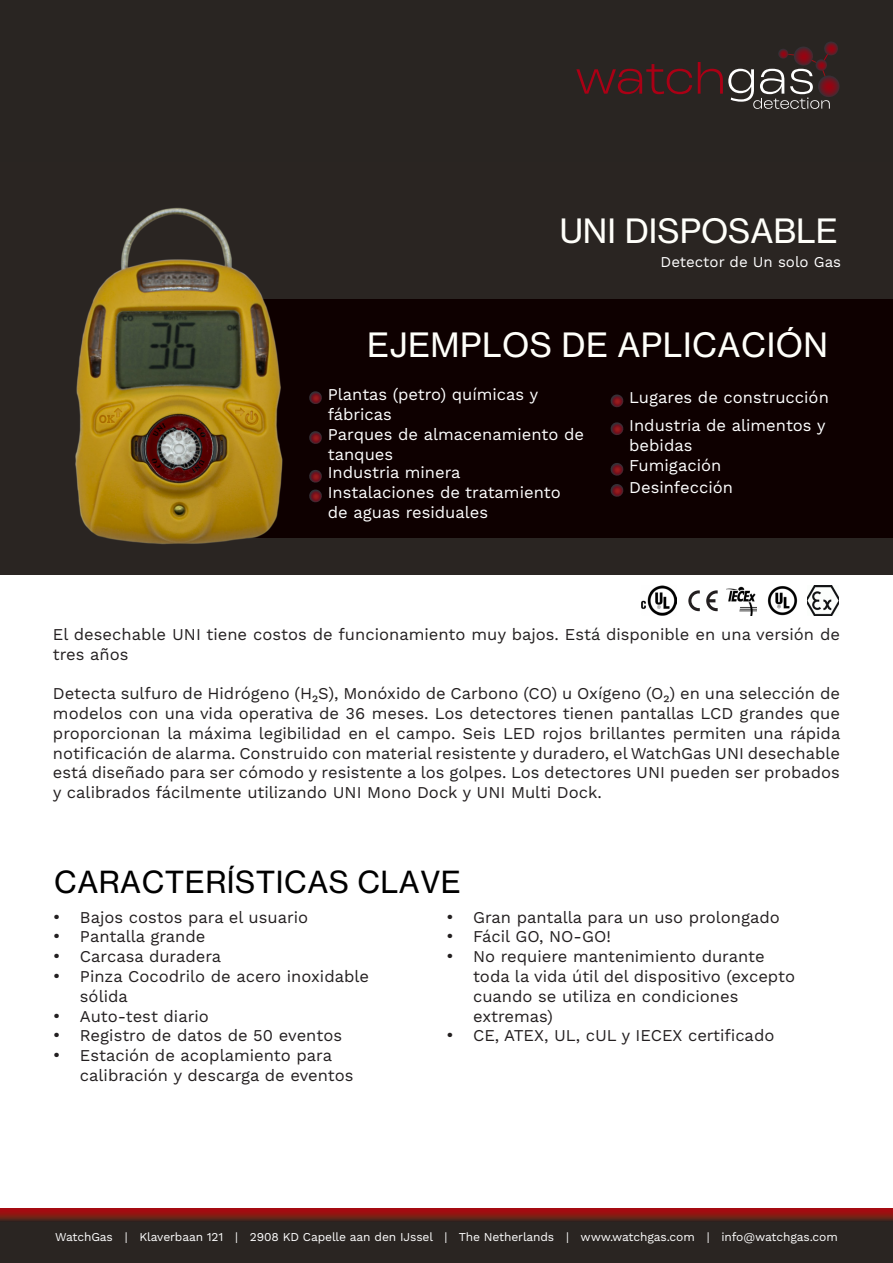
<style>
.page{position:relative;width:893px;height:1263px;background:#fff}
.page>*{position:absolute;margin:0;border:0;box-sizing:border-box;transform-origin:0 0}
.t1{font:33px "N Haas Grotesk TX Pro 55 Rg";letter-spacing:.015em;color:#fffffa}
.t2{font:30px "N Haas Grotesk TX Pro 55 Rg";letter-spacing:.015em;color:#000}
.t3{font:16.5px/19.8px "Work Sans";color:#231f20}
.t4{font:16.5px/19.8px "Work Sans";color:#fff}
.t5{font:15px "Work Sans";color:#fff}
.t6{font:12px "Work Sans";letter-spacing:-.01em;color:#fff}
.s1{font-size:18px}
</style>
<div class="page">
<div style="left:0;top:1209px;width:893px;height:54px;background:#2a2522"></div>
<svg style="left:0;top:1209px;width:892px;height:12px;background:#7f1814"></svg>
<svg style="left:892px;top:1209px;width:1px;height:12px"></svg>
<div style="left:0;top:0;width:892px;height:162px;background:#292522"></div>
<svg style="left:576px;top:64px;width:116px;height:30px;background:#461c1e"></svg>
<svg style="left:698px;top:42px;width:143px;height:67px;background:#453736"></svg>
<svg style="left:892px;top:0;width:1px;height:162px"></svg>
<div style="left:0;top:162px;width:893px;height:412px;background:#2a2522"></div>
<div style="left:235px;top:299px;width:658px;height:239px;background:#0e0000"></div>
<img style="left:0;top:144px;width:550px;height:431px">
<svg style="left:308px;top:391px;width:15px;height:14px"></svg>
<svg style="left:308px;top:431px;width:15px;height:14px"></svg>
<svg style="left:308px;top:470px;width:15px;height:13px"></svg>
<svg style="left:308px;top:489px;width:15px;height:14px"></svg>
<svg style="left:610px;top:394px;width:14px;height:14px"></svg>
<svg style="left:610px;top:422px;width:14px;height:13px"></svg>
<svg style="left:610px;top:463px;width:14px;height:13px"></svg>
<svg style="left:610px;top:484px;width:14px;height:13px"></svg>
<img style="left:767px;top:586px;width:30px;height:30px">
<img style="left:727px;top:586px;width:30px;height:30px">
<img style="left:807px;top:586px;width:32px;height:30px">
<svg style="left:688px;top:590px;width:12px;height:21px"></svg>
<svg style="left:706px;top:590px;width:12px;height:21px"></svg>
<img style="left:641px;top:585px;width:36px;height:31px">
<p class="t1" style="left:560px;top:211px;width:280px">UNI DISPOSABLE</p>
<p class="t5" style="left:660px;top:253px;width:182px">Detector de Un solo Gas</p>
<p class="t1" style="left:367px;top:325px;width:462px">EJEMPLOS DE APLICACIÓN</p>
<p class="t4" style="left:328px;top:385px;width:212px">Plantas (petro) químicas y fábricas</p>
<p class="t4" style="left:328px;top:425px;width:258px">Parques de almacenamiento de tanques</p>
<p class="t4" style="left:328px;top:464px;width:134px">Industria minera</p>
<p class="t4" style="left:328px;top:483px;width:234px">Instalaciones de tratamiento de aguas residuales</p>
<p class="t4" style="left:629px;top:388px;width:201px">Lugares de construcción</p>
<p class="t4" style="left:629px;top:416px;width:198px">Industria de alimentos y bebidas</p>
<p class="t4" style="left:629px;top:457px;width:94px">Fumigación</p>
<p class="t4" style="left:629px;top:478px;width:105px">Desinfección</p>
<p class="t3" style="left:53px;top:625px;width:789px">El desechable UNI tiene costos de funcionamiento muy bajos. Está disponible en una versión de tres años</p>
<p class="t3" style="left:53px;top:684px;width:788px">Detecta sulfuro de Hidrógeno (H₂S), Monóxido de Carbono (CO) u Oxígeno (O₂) en una selección de</p>
<p class="t3" style="left:53px;top:704px;width:789px;text-align:justify">modelos con una vida operativa de 36 meses. Los detectores tienen pantallas LCD grandes que proporcionan la máxima legibilidad en el campo. Seis LED rojos brillantes permiten una rápida notificación de alarma. Construido con material resistente y duradero, el WatchGas UNI desechable está diseñado para ser cómodo y resistente a los golpes. Los detectores UNI pueden ser probados y calibrados fácilmente utilizando UNI Mono Dock y UNI Multi Dock.</p>
<p class="t2" style="left:54px;top:864px;width:408px">CARACTERÍSTICAS CLAVE</p>
<p class="t3" style="left:53px;top:908px;width:257px"><span class="s1">•</span> Bajos costos para el usuario</p>
<p class="t3" style="left:53px;top:927px;width:154px"><span class="s1">•</span> Pantalla grande</p>
<p class="t3" style="left:53px;top:947px;width:170px"><span class="s1">•</span> Carcasa duradera</p>
<p class="t3" style="left:80px;top:967px;width:291px;text-indent:-27px"><span class="s1">•</span> Pinza Cocodrilo de acero inoxidable sólida</p>
<p class="t3" style="left:53px;top:1007px;width:157px"><span class="s1">•</span> Auto-test diario</p>
<p class="t3" style="left:53px;top:1026px;width:291px"><span class="s1">•</span> Registro de datos de 50 eventos</p>
<p class="t3" style="left:80px;top:1046px;width:275px;text-indent:-27px"><span class="s1">•</span> Estación de acoplamiento para calibración y descarga de eventos</p>
<p class="t3" style="left:446px;top:908px;width:335px"><span class="s1">•</span> Gran pantalla para un uso prolongado</p>
<p class="t3" style="left:446px;top:927px;width:166px"><span class="s1">•</span> Fácil GO, NO-GO!</p>
<p class="t3" style="left:473px;top:947px;width:324px;text-indent:-27px"><span class="s1">•</span> No requiere mantenimiento durante toda la vida útil del dispositivo (excepto cuando se utiliza en condiciones extremas)</p>
<p class="t3" style="left:446px;top:1026px;width:330px"><span class="s1">•</span> CE, ATEX, UL, cUL y IECEX certificado</p>
<p class="t6" style="left:55px;top:1229px;width:784px">WatchGas | Klaverbaan 121 | 2908 KD Capelle aan den IJssel | The Netherlands | www.watchgas.com | info@watchgas.com</p>
</div>
